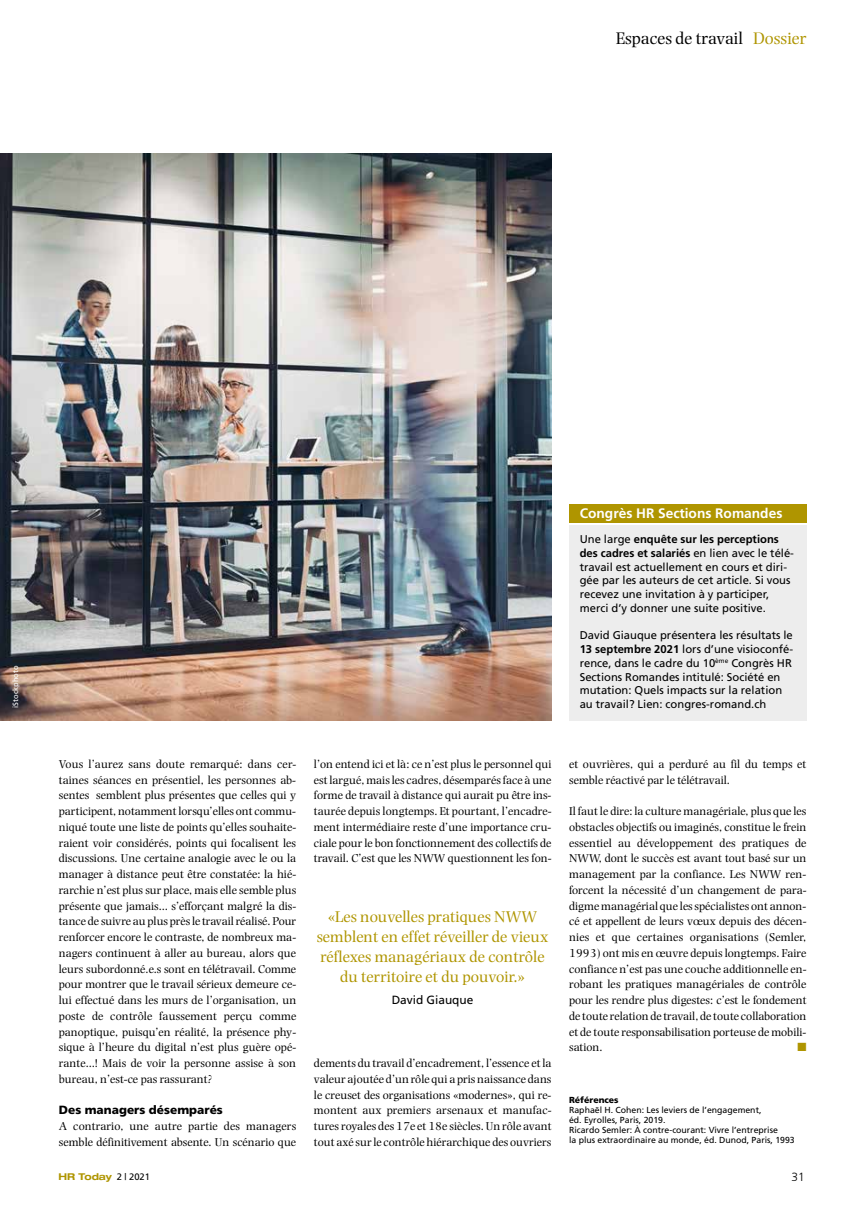
<style>
.page{position:relative;width:865px;height:1205px;background:#fff}
.page>*{position:absolute;margin:0;border:0;box-sizing:border-box;transform-origin:0 0}
.t1{font:17.5px "Photina";color:#000}
.t2{font:16.25px/20px "Photina";color:#af9500;text-align:center}
.t3{font:700 13.75px "Frutiger";color:#fff}
.t4{font:11.88px/15.8px "Photina";color:#000;text-align:justify}
.t5{font:900 11.88px "Frutiger";color:#000}
.t6{font:11.88px "Frutiger";color:#000}
.t7{font:300 11.88px "Frutiger";color:#000}
.t8{font:11.88px "Zapf Dingbats ITC";color:#af9500}
.t9{font:11.25px/13.8px "Frutiger";color:#000}
.t10{font:700 expanded 9.38px "Helvetica Neue LT Pro";color:#af9500}
.t11{font:8.75px/10px "Frutiger";color:#000}
.t12{font:900 8.75px "Frutiger";color:#000}
.t13{font:7.5px "Frutiger";color:#fff}
.s1{color:#af9500}
.s2{font-weight:700}
.s3{font-family:"Frutiger";font-weight:400;font-stretch:normal;color:#000}
</style>
<div class="page">
<img style="left:0;top:154px;width:551px;height:567px">
<div style="left:569px;top:525px;width:237px;height:196px;background:#ededed"></div>
<div style="left:569px;top:504px;width:237px;height:19px;background:#af9500"></div>
<h1 class="t1" style="left:616px;top:28px;width:192px">Espaces de travail <span class="s1">Dossier</span></h1>
<p class="t13" style="left:11px;top:708px;width:44px;rotate:-90deg">iStockphoto</p>
<p class="t3" style="left:579px;top:505px;width:204px">Congrès HR Sections Romandes</p>
<p class="t9" style="left:579px;top:532px;width:216px">Une large <span class="s2">enquête sur les perceptions des cadres et salariés</span> en lien avec le télé&shy;travail est actuellement en cours et diri&shy;gée par les auteurs de cet article. Si vous recevez une invitation à y participer, merci d’y donner une suite positive.</p>
<p class="t9" style="left:579px;top:628px;width:215px">David Giauque présentera les résultats le <span class="s2">13 septembre 2021</span> lors d’une visioconfé&shy;rence, dans le cadre du 10<sup>ème</sup> Congrès HR Sections Romandes intitulé: Société en mutation: Quels impacts sur la relation au travail? Lien: congres-romand.ch</p>
<p class="t4" style="left:59px;top:756px;width:239px">Vous l’aurez sans doute remarqué: dans cer&shy;taines séances en présentiel, les personnes ab&shy;sentes semblent plus présentes que celles qui y participent, notamment lorsqu’elles ont commu&shy;niqué toute une liste de points qu’elles souhaite&shy;raient voir considérés, points qui focalisent les discussions. Une certaine analogie avec le ou la manager à distance peut être constatée: la hié&shy;rarchie n’est plus sur place, mais elle semble plus présente que jamais… s’efforçant malgré la dis&shy;tance de suivre au plus près le travail réalisé. Pour renforcer encore le contraste, de nombreux ma&shy;nagers continuent à aller au bureau, alors que leurs subordonné.e.s sont en télétravail. Comme pour montrer que le travail sérieux demeure ce&shy;lui effectué dans les murs de l’organisation, un poste de contrôle faussement perçu comme panoptique, puisqu’en réalité, la présence phy&shy;sique à l’heure du digital n’est plus guère opé&shy;rante…! Mais de voir la personne assise à son bureau, n’est-ce pas rassurant?</p>
<p class="t5" style="left:59px;top:1103px;width:165px">Des managers désemparés</p>
<p class="t4" style="left:59px;top:1118px;width:239px">A contrario, une autre partie des managers semble définitivement absente. Un scénario que</p>
<p class="t4" style="left:314px;top:756px;width:239px">l’on entend ici et là: ce n’est plus le personnel qui est largué, mais les cadres, désemparés face à une forme de travail à distance qui aurait pu être ins&shy;taurée depuis longtemps. Et pourtant, l’encadre&shy;ment intermédiaire reste d’une importance cru&shy;ciale pour le bon fonctionnement des collectifs de travail. C’est que les NWW questionnent les fon-</p>
<h2 class="t2" style="left:317px;top:906px;width:233px">«Les nouvelles pratiques NWW semblent en effet réveiller de vieux réflexes managériaux de contrôle du territoire et du pouvoir.»</h2>
<p class="t6" style="left:392px;top:993px;width:83px">David Giauque</p>
<p class="t4" style="left:314px;top:1055px;width:239px">dements du travail d’encadrement, l’essence et la valeur ajoutée d’un rôle qui a pris naissance dans le creuset des organisations «modernes», qui re&shy;montent aux premiers arsenaux et manufac&shy;tures royales des 17e et 18e siècles. Un rôle avant tout axé sur le contrôle hiérarchique des ouvriers</p>
<p class="t4" style="left:569px;top:756px;width:239px">et ouvrières, qui a perduré au fil du temps et semble réactivé par le télétravail.</p>
<p class="t4" style="left:569px;top:803px;width:239px">Il faut le dire: la culture managériale, plus que les obstacles objectifs ou imaginés, constitue le frein essentiel au développement des pratiques de NWW, dont le succès est avant tout basé sur un management par la confiance. Les NWW ren&shy;forcent la nécessité d’un changement de para&shy;digme managérial que les spécialistes ont annon&shy;cé et appellent de leurs vœux depuis des décen&shy;nies et que certaines organisations (Semler, 1993) ont mis en œuvre depuis longtemps. Faire confiance n’est pas une couche additionnelle en&shy;robant les pratiques managériales de contrôle pour les rendre plus digestes: c’est le fondement de toute relation de travail, de toute collaboration et de toute responsabilisation porteuse de mobili&shy;sation.</p>
<p class="t8" style="left:797px;top:1041px;width:11px">■</p>
<p class="t12" style="left:569px;top:1094px;width:51px">Références</p>
<p class="t11" style="left:569px;top:1105px;width:227px">Raphaël H. Cohen: Les leviers de l’engagement,<br>éd. Eyrolles, Paris, 2019.<br>Ricardo Semler: À contre-courant: Vivre l’entreprise<br>la plus extraordinaire au monde, éd. Dunod, Paris, 1993</p>
<p class="t10" style="left:58px;top:1171px;width:93px">HR Today <span class="s3">2 | 2021</span></p>
<p class="t7" style="left:791px;top:1169px;width:15px">31</p>
</div>
